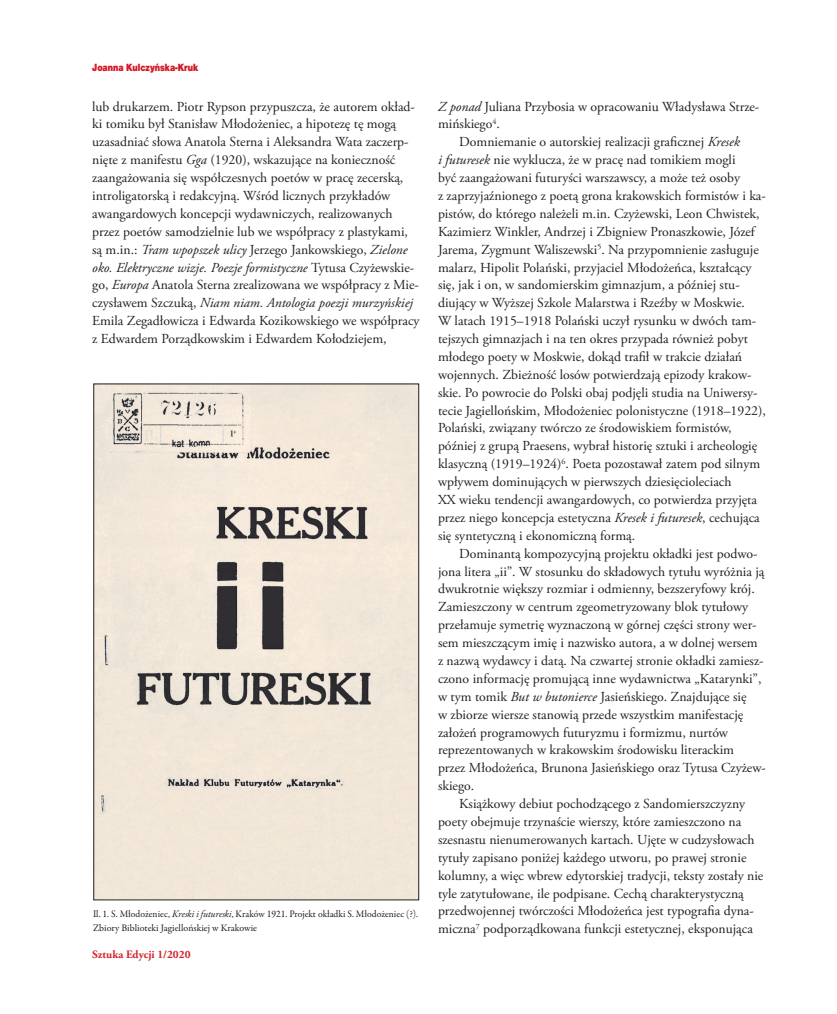
<style>
.page{position:relative;width:837px;height:1014px;background:#fff}
.page>*{position:absolute;margin:0;border:0;box-sizing:border-box;transform-origin:0 0}
.t1{font:13.75px/17.9px "Adobe Garamond Pro";color:#231f20}
.t2{font:700 11.25px "Adobe Garamond Pro";color:#d1232a}
.t3{font:10px/13.8px "Garamond Premr Pro";color:#231f20}
.t4{font:10px "Switzer C Cnd EFN Black";color:#d61828}
.s1{font-style:italic}
</style>
<div class="page">
<img style="left:96px;top:386px;width:320px;height:512px">
<p class="t4" style="left:92px;top:61px;width:107px">Joanna Kulczyńska-Kruk</p>
<p class="t1" style="left:92px;top:98px;width:329px">lub drukarzem. Piotr Rypson przypuszcza, że autorem okład&shy;ki tomiku był Stanisław Młodożeniec, a hipotezę tę mogą uzasadniać słowa Anatola Sterna i Aleksandra Wata zaczerp&shy;nięte z manifestu <span class="s1">Gga</span> (1920), wskazujące na konieczność zaangażowania się współczesnych poetów w pracę zecerską, introligatorską i redakcyjną. Wśród licznych przykładów awangardowych koncepcji wydawniczych, realizowanych przez poetów samodzielnie lub we współpracy z plastykami, są m.in.: <span class="s1">Tram wpopszek ulicy</span> Jerzego Jankowskiego, <span class="s1">Zielone oko. Elektryczne wizje. Poezje formistyczne</span> Tytusa Czyżewskie&shy;go, <span class="s1">Europa</span> Anatola Sterna zrealizowana we współpracy z Mie&shy;czysławem Szczuką, <span class="s1">Niam niam. Antologia poezji murzyńskiej </span>Emila Zegadłowicza i Edwarda Kozikowskiego we współpracy z Edwardem Porządkowskim i Edwardem Kołodziejem,</p>
<p class="t1" style="left:438px;top:98px;width:323px"><span class="s1">Z ponad</span> Juliana Przybosia w opracowaniu Władysława Strze&shy;mińskiego<sup>4</sup>.</p>
<p class="t1" style="left:438px;top:133px;width:329px;text-indent:21px">Domniemanie o autorskiej realizacji graficznej <span class="s1">Kresek<br>i futuresek</span> nie wyklucza, że w pracę nad tomikiem mogli<br>być zaangażowani futuryści warszawscy, a może też osoby<br>z zaprzyjaźnionego z poetą grona krakowskich formistów i ka&shy;pistów, do którego należeli m.in. Czyżewski, Leon Chwistek, Kazimierz Winkler, Andrzej i Zbigniew Pronaszkowie, Józef Jarema, Zygmunt Waliszewski<sup>5</sup>. Na przypomnienie zasługuje malarz, Hipolit Polański, przyjaciel Młodożeńca, kształcący się, jak i on, w sandomierskim gimnazjum, a później stu&shy;diujący w Wyższej Szkole Malarstwa i Rzeźby w Moskwie.<br>W latach 1915–1918 Polański uczył rysunku w dwóch tam&shy;tejszych gimnazjach i na ten okres przypada również pobyt młodego poety w Moskwie, dokąd trafił w trakcie działań wojennych. Zbieżność losów potwierdzają epizody krakow&shy;skie. Po powrocie do Polski obaj podjęli studia na Uniwersy&shy;tecie Jagiellońskim, Młodożeniec polonistyczne (1918–1922), Polański, związany twórczo ze środowiskiem formistów, później z grupą Praesens, wybrał historię sztuki i archeologię klasyczną (1919–1924)<sup>6</sup>. Poeta pozostawał zatem pod silnym wpływem dominujących w pierwszych dziesięcioleciach<br>XX wieku tendencji awangardowych, co potwierdza przyjęta przez niego koncepcja estetyczna <span class="s1">Kresek i futuresek</span>, cechująca się syntetyczną i ekonomiczną formą.</p>
<p class="t1" style="left:438px;top:545px;width:329px;text-indent:21px">Dominantą kompozycyjną projektu okładki jest podwo&shy;jona litera „ii”. W stosunku do składowych tytułu wyróżnia ją dwukrotnie większy rozmiar i odmienny, bezszeryfowy krój.<br>Zamieszczony w centrum zgeometryzowany blok tytułowy przełamuje symetrię wyznaczoną w górnej części strony wer&shy;sem mieszczącym imię i nazwisko autora, a w dolnej wersem z nazwą wydawcy i datą. Na czwartej stronie okładki zamiesz&shy;czono informację promującą inne wydawnictwa „Katarynki”, w tym tomik <span class="s1">But w butonierce</span> Jasieńskiego. Znajdujące się<br>w zbiorze wiersze stanowią przede wszystkim manifestację założeń programowych futuryzmu i formizmu, nurtów reprezentowanych w krakowskim środowisku literackim<br>przez Młodożeńca, Brunona Jasieńskiego oraz Tytusa Czyżew&shy;skiego.</p>
<p class="t1" style="left:438px;top:795px;width:327px;text-indent:21px">Książkowy debiut pochodzącego z Sandomierszczyzny poety obejmuje trzynaście wierszy, które zamieszczono na szesnastu nienumerowanych kartach. Ujęte w cudzysłowach tytuły zapisano poniżej każdego utworu, po prawej stronie kolumny, a więc wbrew edytorskiej tradycji, teksty zostały nie tyle zatytułowane, ile podpisane. Cechą charakterystyczną przedwojennej twórczości Młodożeńca jest typografia dyna&shy;miczna<sup>7</sup> podporządkowana funkcji estetycznej, eksponująca</p>
<p class="t3" style="left:93px;top:907px;width:326px">Il. 1. S. Młodożeniec, <span class="s1">Kreski i futureski</span>, Kraków 1921. Projekt okładki S. Młodożeniec (?).<br>Zbiory Biblioteki Jagiellońskiej w Krakowie</p>
<p class="t2" style="left:92px;top:948px;width:100px">Sztuka Edycji 1/2020</p>
</div>
